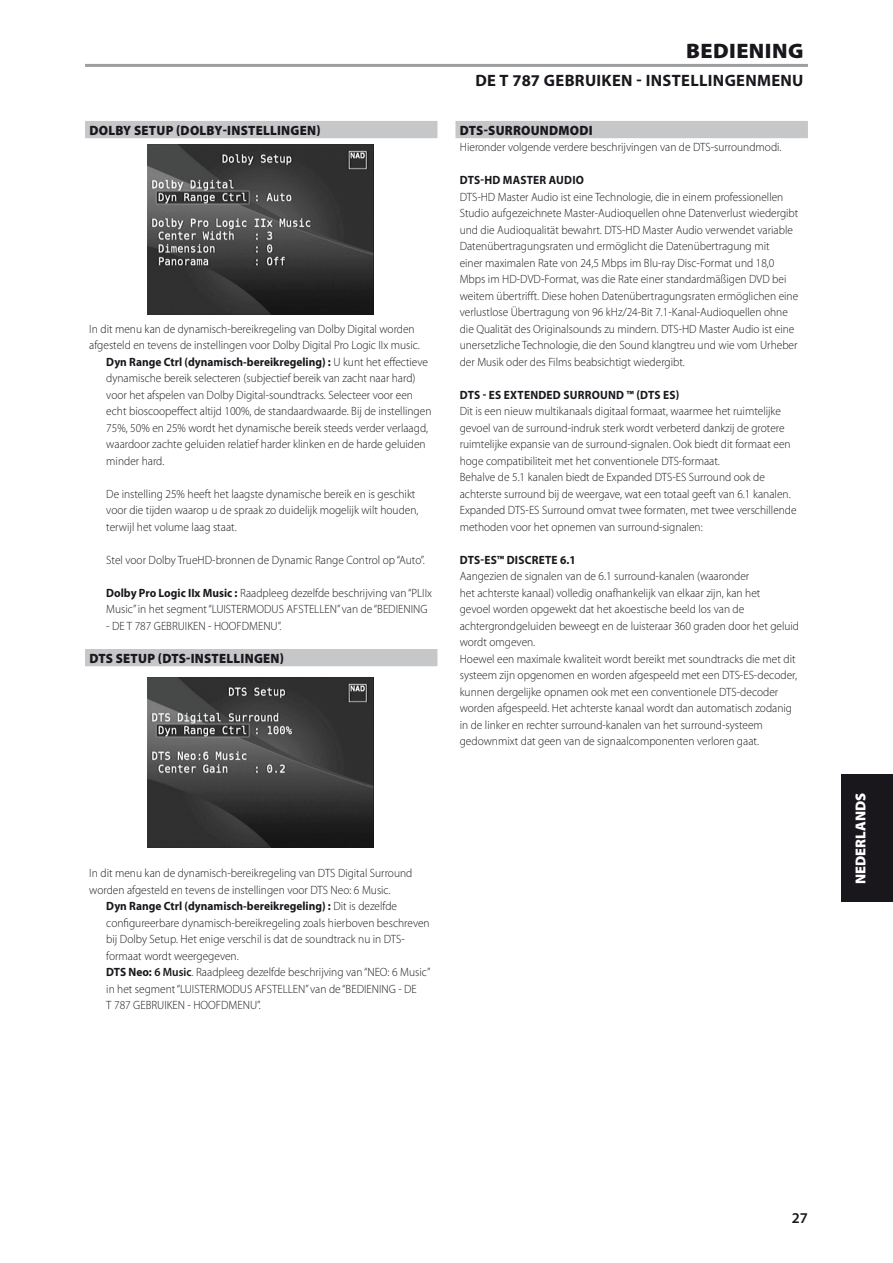
<style>
.page{position:relative;width:893px;height:1263px;background:#fff}
.page>*{position:absolute;margin:0;border:0;box-sizing:border-box;transform-origin:0 0}
.Body_copy_-_header{font:900 21px "Myriad Pro";letter-spacing:.02em;color:#1a171c;scale:1.05 1}
.Body_copy_-_header-2{font:700 16.5px "Myriad Pro";letter-spacing:.02em;color:#1a171c}
.t1{font:600 15px "Myriad Pro";color:#1a171c}
.t2{font:900 14.4px "Myriad Pro";color:#fff}
.Body_copy_-_sub-sect{font:900 13.5px "Myriad Pro";letter-spacing:.02em;color:#1a171c;scale:.95 1}
.Body_copy_-_normal{font:300 12px/16.5px "Myriad Pro";color:#1a171c;scale:.95 1}
.Body_copy_-_indent_1{font:300 12px/16.5px "Myriad Pro";color:#1a171c;scale:.95 1}
.Body_copy_-_sub-sect-2{font:700 12px "Myriad Pro";letter-spacing:.02em;color:#1a171c;scale:.95 1}
.s1{font-weight:700}
.s2{font-weight:600}
</style>
<div class="page">
<div style="left:85px;top:121px;width:352px;height:17px;background:#c6c7c9"></div>
<div style="left:85px;top:649px;width:352px;height:17px;background:#c6c7c9"></div>
<div style="left:455px;top:121px;width:353px;height:17px;background:#c6c7c9"></div>
<img style="left:147px;top:678px;width:227px;height:170px">
<img style="left:147px;top:145px;width:227px;height:170px">
<hr style="left:85px;top:64px;width:723px;height:3px;background:#9d9ea0">
<div style="left:842px;top:774px;width:51px;height:128px;background:#1a171c"></div>
<p class="Body_copy_-_sub-sect" style="left:89px;top:121px;width:245px">DOLBY SETUP (DOLBY-INSTELLINGEN)</p>
<p class="Body_copy_-_normal" style="left:89px;top:320px;width:349px">In dit menu kan de dynamisch-bereikregeling van Dolby Digital worden afgesteld en tevens de instellingen voor Dolby Digital Pro Logic IIx music.</p>
<p class="Body_copy_-_indent_1" style="left:106px;top:353px;width:344px"><span class="s1">Dyn Range Ctrl (dynamisch-bereikregeling) :</span> U kunt het effectieve dynamische bereik selecteren (subjectief bereik van zacht naar hard) voor het afspelen van Dolby Digital-soundtracks. Selecteer voor een echt bioscoopeffect altijd 100%, de standaardwaarde. Bij de instellingen 75%, 50% en 25% wordt het dynamische bereik steeds verder verlaagd, waardoor zachte geluiden relatief harder klinken en de harde geluiden minder hard.</p>
<p class="Body_copy_-_indent_1" style="left:106px;top:485px;width:330px">De instelling 25% heeft het laagste dynamische bereik en is geschikt voor die tijden waarop u de spraak zo duidelijk mogelijk wilt houden, terwijl het volume laag staat.</p>
<p class="Body_copy_-_indent_1" style="left:106px;top:551px;width:337px">Stel voor Dolby TrueHD-bronnen de Dynamic Range Control op “Auto”.</p>
<p class="Body_copy_-_indent_1" style="left:106px;top:584px;width:344px"><span class="s1">Dolby Pro Logic IIx Music :</span> Raadpleeg dezelfde beschrijving van “PLIIx<br>Music” in het segment “LUISTERMODUS AFSTELLEN” van de “BEDIENING</p>
<p class="Body_copy_-_indent_1" style="left:106px;top:617px;width:186px">- DE T 787 GEBRUIKEN - HOOFDMENU”.</p>
<p class="Body_copy_-_sub-sect" style="left:89px;top:649px;width:206px">DTS SETUP (DTS-INSTELLINGEN)</p>
<p class="Body_copy_-_header" style="left:686px;top:37px;width:113px">BEDIENING</p>
<p class="Body_copy_-_header-2" style="left:475px;top:70px;width:330px">DE T 787 GEBRUIKEN - INSTELLINGENMENU</p>
<p class="Body_copy_-_sub-sect" style="left:460px;top:121px;width:141px">DTS-SURROUNDMODI</p>
<p class="Body_copy_-_normal" style="left:460px;top:139px;width:340px">Hieronder volgende verdere beschrijvingen van de DTS-surroundmodi.</p>
<p class="Body_copy_-_sub-sect-2" style="left:460px;top:172px;width:132px">DTS-HD MASTER AUDIO</p>
<p class="Body_copy_-_normal" style="left:460px;top:188px;width:358px">DTS-HD Master Audio ist eine Technologie, die in einem professionellen Studio aufgezeichnete Master-Audioquellen ohne Datenverlust wiedergibt und die Audioqualität bewahrt. DTS-HD Master Audio verwendet variable Datenübertragungsraten und ermöglicht die Datenübertragung mit<br>einer maximalen Rate von 24,5 Mbps im Blu-ray Disc-Format und 18,0<br>Mbps im HD-DVD-Format, was die Rate einer standardmäßigen DVD bei weitem übertrifft. Diese hohen Datenübertragungsraten ermöglichen eine verlustlose Übertragung von 96 kHz/24-Bit 7.1-Kanal-Audioquellen ohne die Qualität des Originalsounds zu mindern. DTS-HD Master Audio ist eine unersetzliche Technologie, die den Sound klangtreu und wie vom Urheber der Musik oder des Films beabsichtigt wiedergibt.</p>
<p class="Body_copy_-_sub-sect-2" style="left:460px;top:387px;width:233px">DTS - ES EXTENDED SURROUND ™ (DTS ES)</p>
<p class="Body_copy_-_normal" style="left:460px;top:403px;width:350px">Dit is een nieuw multikanaals digitaal formaat, waarmee het ruimtelijke gevoel van de surround-indruk sterk wordt verbeterd dankzij de grotere ruimtelijke expansie van de surround-signalen. Ook biedt dit formaat een hoge compatibiliteit met het conventionele DTS-formaat.</p>
<p class="Body_copy_-_normal" style="left:460px;top:469px;width:356px">Behalve de 5.1 kanalen biedt de Expanded DTS-ES Surround ook de achterste surround bij de weergave, wat een totaal geeft van 6.1 kanalen.<br>Expanded DTS-ES Surround omvat twee formaten, met twee verschillende methoden voor het opnemen van surround-signalen:</p>
<p class="Body_copy_-_sub-sect-2" style="left:460px;top:552px;width:124px">DTS-ES™ DISCRETE 6.1</p>
<p class="Body_copy_-_normal" style="left:460px;top:568px;width:359px">Aangezien de signalen van de 6.1 surround-kanalen (waaronder<br>het achterste kanaal) volledig onafhankelijk van elkaar zijn, kan het<br>gevoel worden opgewekt dat het akoestische beeld los van de achtergrondgeluiden beweegt en de luisteraar 360 graden door het geluid wordt omgeven.</p>
<p class="Body_copy_-_normal" style="left:460px;top:650px;width:357px">Hoewel een maximale kwaliteit wordt bereikt met soundtracks die met dit systeem zijn opgenomen en worden afgespeeld met een DTS-ES-decoder, kunnen dergelijke opnamen ook met een conventionele DTS-decoder worden afgespeeld. Het achterste kanaal wordt dan automatisch zodanig in de linker en rechter surround-kanalen van het surround-systeem gedownmixt dat geen van de signaalcomponenten verloren gaat.</p>
<p class="Body_copy_-_normal" style="left:89px;top:865px;width:342px">In dit menu kan de dynamisch-bereikregeling van DTS Digital Surround worden afgesteld en tevens de instellingen voor DTS Neo: 6 Music.</p>
<p class="Body_copy_-_indent_1" style="left:106px;top:898px;width:342px"><span class="s1">Dyn Range Ctrl (dynamisch-bereikregeling) :</span> Dit is dezelfde configureerbare dynamisch-bereikregeling zoals hierboven beschreven bij Dolby Setup. Het enige verschil is dat de soundtrack nu in DTS&shy;formaat wordt weergegeven.</p>
<p class="Body_copy_-_indent_1" style="left:106px;top:964px;width:343px"><span class="s1">DTS Neo:</span> <span class="s2">6 Music</span>. Raadpleeg dezelfde beschrijving van “NEO: 6 Music” in het segment “LUISTERMODUS AFSTELLEN” van de “BEDIENING - DE<br>T 787 GEBRUIKEN - HOOFDMENU”.</p>
<p class="t2" style="left:851px;top:884px;width:93px;rotate:-90deg">NEDERLANDS</p>
<p class="t1" style="left:792px;top:1208px;width:18px">27</p>
</div>
